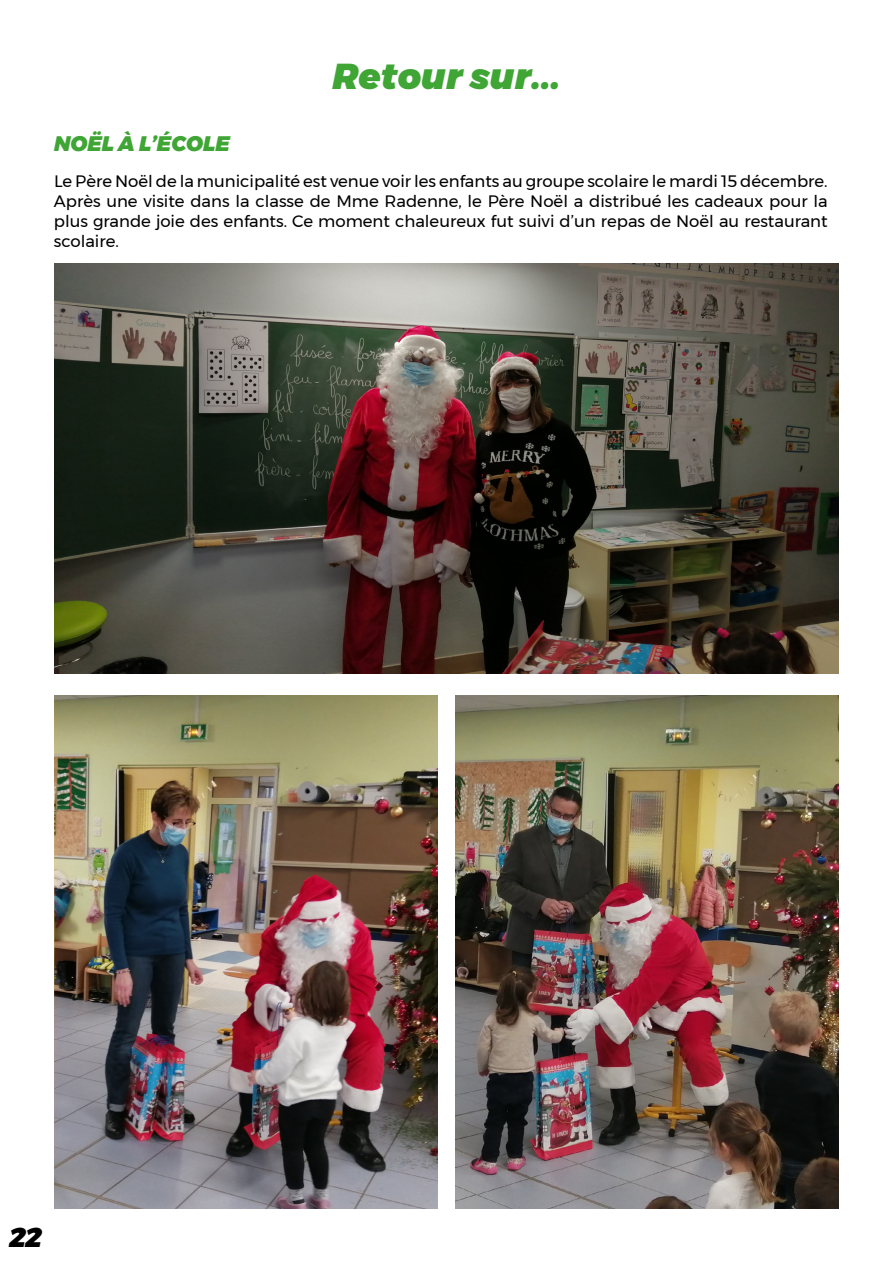
<style>
.page{position:relative;width:893px;height:1263px;background:#fff}
.page>*{position:absolute;margin:0;border:0;box-sizing:border-box;transform-origin:0 0}
.t1{font:italic 900 36px "Montserrat";color:#3fa535}
.t2{font:italic 900 27px "Montserrat";color:#000}
.t3{font:italic 900 21px "Montserrat";color:#3fa535}
.t4{font:16.5px/19.8px "Montserrat";color:#000;text-align:justify}
</style>
<div class="page">
<img style="left:455px;top:695px;width:384px;height:514px">
<img style="left:54px;top:263px;width:785px;height:411px">
<img style="left:54px;top:695px;width:383px;height:514px">
<p class="t3" style="left:54px;top:126px;width:177px">NOËL À L’ÉCOLE</p>
<h1 class="t1" style="left:332px;top:47px;width:230px">Retour sur...</h1>
<p class="t4" style="left:54px;top:171px;width:775px">Le Père Noël de la municipalité est venue voir les enfants au groupe scolaire le mardi 15 décembre.<br>Après une visite dans la classe de Mme Radenne, le Père Noël a distribué les cadeaux pour la plus grande joie des enfants. Ce moment chaleureux fut suivi d’un repas de Noël au restaurant scolaire.</p>
<h2 class="t2" style="left:9px;top:1215px;width:36px">22</h2>
</div>
